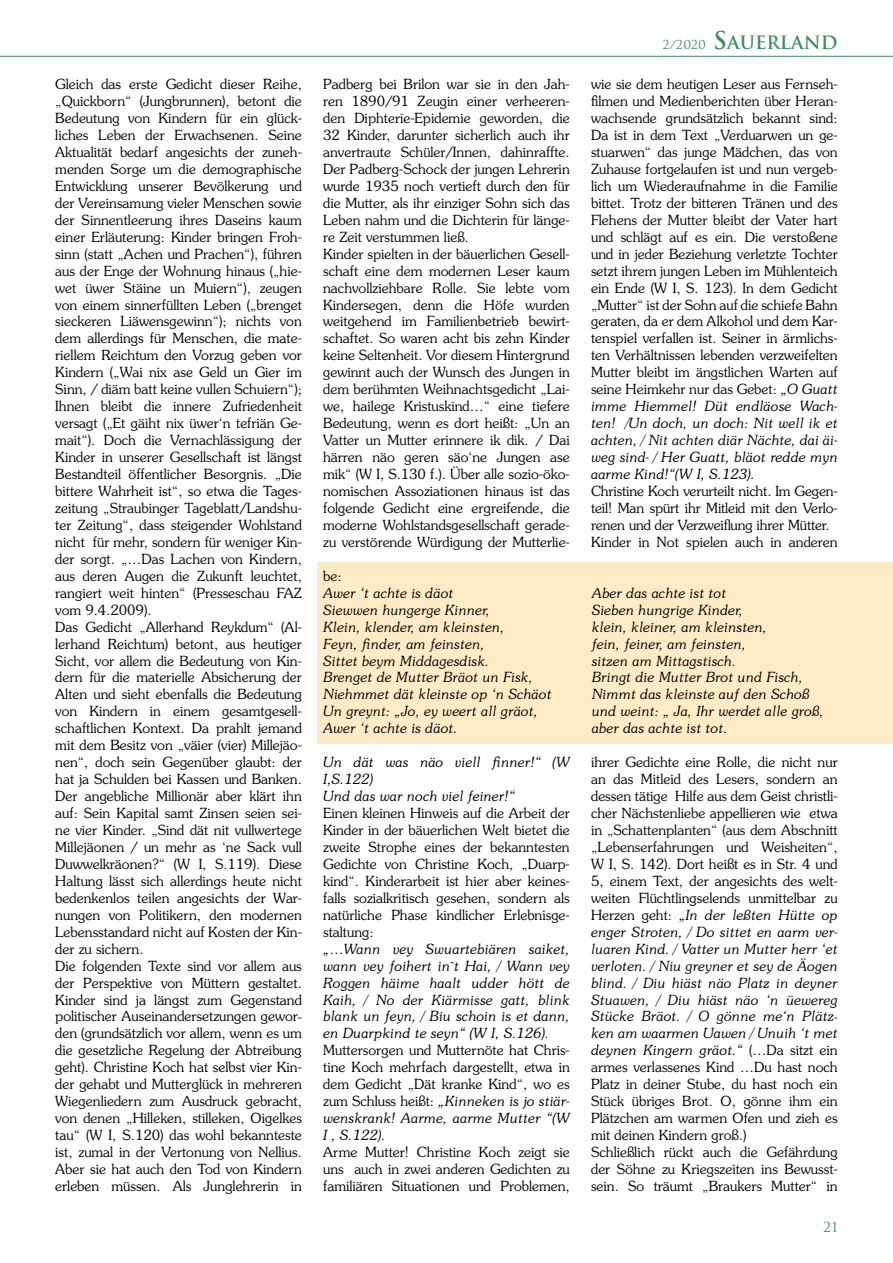
<style>
.page{position:relative;width:893px;height:1263px;background:#fff}
.page>*{position:absolute;margin:0;border:0;box-sizing:border-box;transform-origin:0 0}
.t1{font:700 18px "Trajan";color:#3f8b5e}
.t2{font:300 13.95px/17px "Souvenir";color:#000;text-align:justify}
.t3{font:italic 300 13.95px/17px "Souvenir";color:#000}
.t4{font:13.5px "Trajan";color:#3f8b5e}
.s1{font-weight:400;font-size:12px}
.s2{font-size:24px}
.s3{font-style:italic}
</style>
<div class="page">
<hr style="left:0;top:56px;width:893px;height:1px;background:#3f8b5e">
<div style="left:318px;top:562px;width:575px;height:182px;background:#ffebc6"></div>
<p class="t1" style="left:663px;top:32px;width:177px"><span class="s1">2/2020</span> <span class="s2">S</span>AUERLAND</p>
<p class="t2" style="left:55px;top:76px;width:248px;text-align:left">Gleich das erste Gedicht dieser Reihe, „Quickborn“ (Jungbrunnen), betont die Bedeutung von Kindern für ein glück&shy;liches Leben der Erwachsenen. Seine Aktualität bedarf angesichts der zuneh&shy;menden Sorge um die demographische Entwicklung unserer Bevölkerung und der Vereinsamung vieler Menschen sowie der Sinnentleerung ihres Daseins kaum einer Erläuterung: Kinder bringen Froh&shy;sinn (statt „Achen und Prachen“), führen aus der Enge der Wohnung hinaus („hie&shy;wet üwer Stäine un Muiern“), zeugen von einem sinnerfüllten Leben („brenget sieckeren Liäwensgewinn“); nichts von dem allerdings für Menschen, die mate&shy;riellem Reichtum den Vorzug geben vor Kindern („Wai nix ase Geld un Gier im Sinn, / diäm batt keine vullen Schuiern“); Ihnen bleibt die innere Zufriedenheit versagt („Et gäiht nix üwer‘n tefriän Ge&shy;mait“). Doch die Vernachlässigung der Kinder in unserer Gesellschaft ist längst Bestandteil öffentlicher Besorgnis. „Die bittere Wahrheit ist“, so etwa die Tages&shy;zeitung „Straubinger Tageblatt/Landshu&shy;ter Zeitung“, dass steigender Wohlstand nicht für mehr, sondern für weniger Kin&shy;der sorgt. „…Das Lachen von Kindern, aus deren Augen die Zukunft leuchtet, rangiert weit hinten“ (Presseschau FAZ vom 9.4.2009).<br>Das Gedicht „Allerhand Reykdum“ (Al&shy;lerhand Reichtum) betont, aus heutiger Sicht, vor allem die Bedeutung von Kin&shy;dern für die materielle Absicherung der Alten und sieht ebenfalls die Bedeutung von Kindern in einem gesamtgesell&shy;schaftlichen Kontext. Da prahlt jemand mit dem Besitz von „väier (vier) Millejäo&shy;nen“, doch sein Gegenüber glaubt: der hat ja Schulden bei Kassen und Banken.<br>Der angebliche Millionär aber klärt ihn auf: Sein Kapital samt Zinsen seien sei&shy;ne vier Kinder. „Sind dät nit vullwertege Millejäonen / un mehr as ‘ne Sack vull Duwwelkräonen?“ (W I, S.119). Diese Haltung lässt sich allerdings heute nicht bedenkenlos teilen angesichts der War&shy;nungen von Politikern, den modernen Lebensstandard nicht auf Kosten der Kin&shy;der zu sichern.<br>Die folgenden Texte sind vor allem aus der Perspektive von Müttern gestaltet.<br>Kinder sind ja längst zum Gegenstand politischer Auseinandersetzungen gewor&shy;den (grundsätzlich vor allem, wenn es um die gesetzliche Regelung der Abtreibung geht). Christine Koch hat selbst vier Kin&shy;der gehabt und Mutterglück in mehreren Wiegenliedern zum Ausdruck gebracht, von denen „Hilleken, stilleken, Oigelkes tau“ (W I, S.120) das wohl bekannteste ist, zumal in der Vertonung von Nellius.<br>Aber sie hat auch den Tod von Kindern erleben müssen. Als Junglehrerin in</p>
<p class="t2" style="left:323px;top:76px;width:248px;text-align:left">Padberg bei Brilon war sie in den Jah&shy;ren 1890/91 Zeugin einer verheeren&shy;den Diphterie-Epidemie geworden, die 32 Kinder, darunter sicherlich auch ihr anvertraute Schüler/Innen, dahinraffte.<br>Der Padberg-Schock der jungen Lehrerin wurde 1935 noch vertieft durch den für die Mutter, als ihr einziger Sohn sich das Leben nahm und die Dichterin für länge&shy;re Zeit verstummen ließ.<br>Kinder spielten in der bäuerlichen Gesell&shy;schaft eine dem modernen Leser kaum nachvollziehbare Rolle. Sie lebte vom Kindersegen, denn die Höfe wurden weitgehend im Familienbetrieb bewirt&shy;schaftet. So waren acht bis zehn Kinder keine Seltenheit. Vor diesem Hintergrund gewinnt auch der Wunsch des Jungen in dem berühmten Weihnachtsgedicht „Lai&shy;we, hailege Kristuskind…“ eine tiefere Bedeutung, wenn es dort heißt: „Un an Vatter un Mutter erinnere ik dik. / Dai härren näo geren säo‘ne Jungen ase mik“ (W I, S.130 f.). Über alle sozio-öko&shy;nomischen Assoziationen hinaus ist das folgende Gedicht eine ergreifende, die moderne Wohlstandsgesellschaft gerade&shy;zu verstörende Würdigung der Mutterlie-</p>
<p class="t2" style="left:591px;top:76px;width:248px">wie sie dem heutigen Leser aus Fernseh&shy;filmen und Medienberichten über Heran&shy;wachsende grundsätzlich bekannt sind:<br>Da ist in dem Text „Verduarwen un ge&shy;stuarwen“ das junge Mädchen, das von Zuhause fortgelaufen ist und nun vergeb&shy;lich um Wiederaufnahme in die Familie bittet. Trotz der bitteren Tränen und des Flehens der Mutter bleibt der Vater hart und schlägt auf es ein. Die verstoßene und in jeder Beziehung verletzte Tochter setzt ihrem jungen Leben im Mühlenteich ein Ende (W I, S. 123). In dem Gedicht „Mutter“ ist der Sohn auf die schiefe Bahn geraten, da er dem Alkohol und dem Kar&shy;tenspiel verfallen ist. Seiner in ärmlichs&shy;ten Verhältnissen lebenden verzweifelten Mutter bleibt im ängstlichen Warten auf seine Heimkehr nur das Gebet: <span class="s3">„O Guatt imme Hiemmel! Düt endläose Wach&shy;ten! /Un doch, un doch: Nit well ik et achten, / Nit achten diär Nächte, dai äi&shy;weg sind- / Her Guatt, bläot redde myn aarme Kind!“(W I, S.123).</span></p>
<p class="t2" style="left:591px;top:483px;width:248px;text-align:left">Christine Koch verurteilt nicht. Im Gegen&shy;teil! Man spürt ihr Mitleid mit den Verlo&shy;renen und der Verzweiflung ihrer Mütter.<br>Kinder in Not spielen auch in anderen</p>
<p class="t2" style="left:323px;top:567px;width:20px">be:</p>
<p class="t3" style="left:323px;top:584px;width:132px">Awer ‘t achte is däot</p>
<p class="t3" style="left:592px;top:584px;width:136px">Aber das achte ist tot</p>
<p class="t3" style="left:323px;top:601px;width:168px">Siewwen hungerge Kinner,</p>
<p class="t3" style="left:592px;top:601px;width:153px">Sieben hungrige Kinder,</p>
<p class="t3" style="left:323px;top:618px;width:183px">Klein, klender, am kleinsten,</p>
<p class="t3" style="left:592px;top:618px;width:177px">klein, kleiner, am kleinsten,</p>
<p class="t3" style="left:323px;top:635px;width:163px">Feyn, finder, am feinsten,</p>
<p class="t3" style="left:592px;top:635px;width:156px">fein, feiner, am feinsten,</p>
<p class="t3" style="left:323px;top:652px;width:168px">Sittet beym Middagesdisk.</p>
<p class="t3" style="left:592px;top:652px;width:146px">sitzen am Mittagstisch.</p>
<p class="t3" style="left:323px;top:669px;width:211px">Brenget de Mutter Bräot un Fisk,</p>
<p class="t3" style="left:592px;top:669px;width:213px">Bringt die Mutter Brot und Fisch,</p>
<p class="t3" style="left:323px;top:686px;width:230px">Niehmmet dät kleinste op ‘n Schäot</p>
<p class="t3" style="left:592px;top:686px;width:219px">Nimmt das kleinste auf den Schoß</p>
<p class="t3" style="left:323px;top:703px;width:216px">Un greynt: „Jo, ey weert all gräot,</p>
<p class="t3" style="left:592px;top:703px;width:234px">und weint: „ Ja, Ihr werdet alle groß,</p>
<p class="t3" style="left:323px;top:720px;width:136px">Awer ‘t achte is däot.</p>
<p class="t3" style="left:592px;top:720px;width:137px">aber das achte ist tot.</p>
<p class="t3" style="left:323px;top:754px;width:248px">Un dät was näo viell finner!“ (W<br>I,S.122)<br>Und das war noch viel feiner!“</p>
<p class="t2" style="left:323px;top:805px;width:248px">Einen kleinen Hinweis auf die Arbeit der Kinder in der bäuerlichen Welt bietet die zweite Strophe eines der bekanntesten Gedichte von Christine Koch, „Duarp&shy;kind“. Kinderarbeit ist hier aber keines&shy;falls sozialkritisch gesehen, sondern als natürliche Phase kindlicher Erlebnisge&shy;staltung:</p>
<p class="t3" style="left:323px;top:940px;width:248px;text-align:justify">„…Wann vey Swuartebiären saiket, wann vey foihert in`t Hai, / Wann vey Roggen häime haalt udder hött de Kaih, / No der Kiärmisse gatt, blink blank un feyn, / Biu schoin is et dann, en Duarpkind te seyn“ (W I, S.126).</p>
<p class="t2" style="left:323px;top:1042px;width:248px">Muttersorgen und Mutternöte hat Chris&shy;tine Koch mehrfach dargestellt, etwa in dem Gedicht „Dät kranke Kind“, wo es zum Schluss heißt: <span class="s3">„Kinneken is jo stiär&shy;wenskrank! Aarme, aarme Mutter “(W I , S.122).</span></p>
<p class="t2" style="left:323px;top:1144px;width:248px">Arme Mutter! Christine Koch zeigt sie uns auch in zwei anderen Gedichten zu familiären Situationen und Problemen,</p>
<p class="t2" style="left:591px;top:754px;width:248px;text-align:left">ihrer Gedichte eine Rolle, die nicht nur an das Mitleid des Lesers, sondern an dessen tätige Hilfe aus dem Geist christli&shy;cher Nächstenliebe appellieren wie etwa in „Schattenplanten“ (aus dem Abschnitt „Lebenserfahrungen und Weisheiten“, W I, S. 142). Dort heißt es in Str. 4 und 5, einem Text, der angesichts des welt&shy;weiten Flüchtlingselends unmittelbar zu Herzen geht: <span class="s3">„In der leßten Hütte op enger Stroten, / Do sittet en aarm ver&shy;luaren Kind. / Vatter un Mutter herr ‘et verloten. / Niu greyner et sey de Äogen blind. / Diu hiäst näo Platz in deyner Stuawen, / Diu hiäst näo ‘n üewereg Stücke Bräot. / O gönne me‘n Plätz&shy;ken am waarmen Uawen / Unuih ‘t met deynen Kingern gräot.“</span> (…Da sitzt ein armes verlassenes Kind …Du hast noch Platz in deiner Stube, du hast noch ein Stück übriges Brot. O, gönne ihm ein Plätzchen am warmen Ofen und zieh es mit deinen Kindern groß.)<br>Schließlich rückt auch die Gefährdung der Söhne zu Kriegszeiten ins Bewusst&shy;sein. So träumt „Braukers Mutter“ in</p>
<p class="t4" style="left:823px;top:1219px;width:16px">21</p>
</div>
